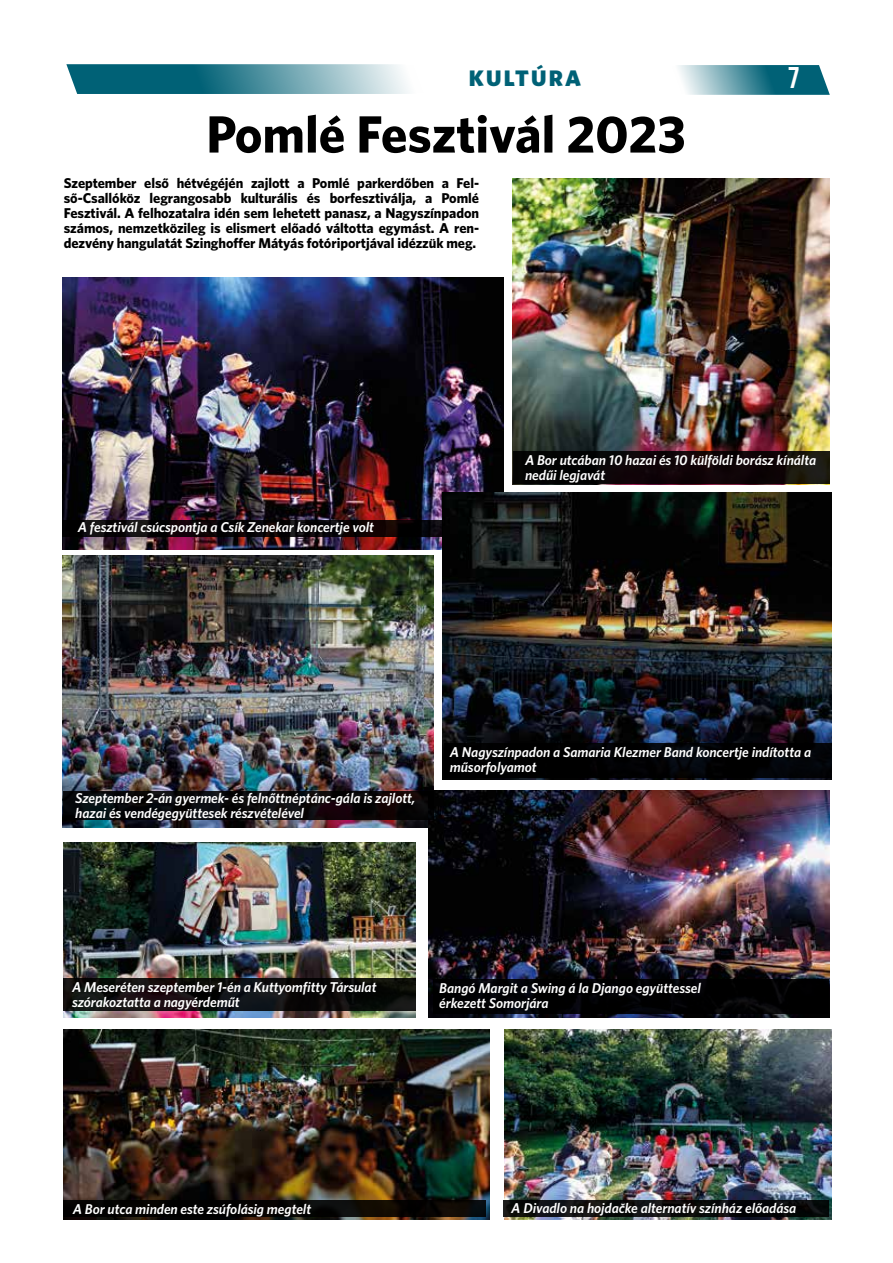
<style>
.page{position:relative;width:893px;height:1263px;background:#fff}
.page>*{position:absolute;margin:0;border:0;box-sizing:border-box;transform-origin:0 0}
.t1{font:52.5px "Whitney CE Bold";color:#000}
.t2{font:30px "Bebas Neue";color:#fff}
.t3{font:22.5px "Whitney CE Black";letter-spacing:.1em;color:#006176}
.t4{font:italic 14.25px/15px "Whitney CE Semibold";letter-spacing:-.005em;color:#fff}
.t5{font:14.25px/15px "Whitney CE Bold";letter-spacing:-.005em;color:#000;text-align:justify}
</style>
<div class="page">
<svg style="left:678px;top:65px;width:152px;height:30px;background:#5998a5"></svg>
<svg style="left:66px;top:64px;width:343px;height:30px;background:#5293a2"></svg>
<img style="left:63px;top:277px;width:440px;height:272px">
<img style="left:63px;top:556px;width:371px;height:272px">
<img style="left:64px;top:1029px;width:425px;height:190px">
<img style="left:504px;top:1029px;width:327px;height:190px">
<img style="left:429px;top:791px;width:400px;height:227px">
<img style="left:443px;top:493px;width:388px;height:287px">
<img style="left:513px;top:179px;width:317px;height:306px">
<svg style="left:63px;top:521px;width:380px;height:16px;background:#0a0507"></svg>
<div style="left:64px;top:1200px;width:422px;height:16px;background:linear-gradient(to right,#000,#0d0b07)"></div>
<svg style="left:503px;top:1200px;width:325px;height:16px;background:#0b0c0c"></svg>
<svg style="left:63px;top:791px;width:371px;height:29px;background:#0a080a"></svg>
<div style="left:444px;top:744px;width:387px;height:34px;background:#000"></div>
<div style="left:433px;top:979px;width:396px;height:34px;background:#000"></div>
<svg style="left:513px;top:451px;width:316px;height:32px;background:#0d0707"></svg>
<img style="left:64px;top:842px;width:352px;height:176px">
<svg style="left:64px;top:978px;width:352px;height:32px;background:#0e0d0d"></svg>
<h3 class="t3" style="left:469px;top:64px;width:114px">KULTÚRA</h3>
<h2 class="t2" style="left:788px;top:61px;width:13px">7</h2>
<h1 class="t1" style="left:206px;top:103px;width:481px">Pomlé Fesztivál 2023</h1>
<p class="t5" style="left:64px;top:175px;width:417px">Szeptember első hétvégéjén zajlott a Pomlé parkerdőben a Fel&shy;ső-Csallóköz legrangosabb kulturális és borfesztiválja, a Pomlé Fesztivál. A felhozatalra idén sem lehetett panasz, a Nagyszínpadon számos, nemzetközileg is elismert előadó váltotta egymást. A ren&shy;dezvény hangulatát Szinghoffer Mátyás fotóriportjával idézzük meg.</p>
<p class="t4" style="left:78px;top:520px;width:298px">A fesztivál csúcspontja a Csík Zenekar koncertje volt</p>
<p class="t4" style="left:525px;top:453px;width:293px">A Bor utcában 10 hazai és 10 külföldi borász kínálta nedűi legjavát</p>
<p class="t4" style="left:75px;top:790px;width:342px">Szeptember 2-án gyermek- és felnőttnéptánc-gála is zajlott, hazai és vendégegyüttesek részvételével</p>
<p class="t4" style="left:450px;top:745px;width:363px">A Nagyszínpadon a Samaria Klezmer Band koncertje indította a műsorfolyamot</p>
<p class="t4" style="left:72px;top:979px;width:306px">A Meseréten szeptember 1-én a Kuttyomfitty Társulat szórakoztatta a nagyérdeműt</p>
<p class="t4" style="left:439px;top:980px;width:263px">Bangó Margit a Swing á la Django együttessel érkezett Somorjára</p>
<p class="t4" style="left:73px;top:1201px;width:240px">A Bor utca minden este zsúfolásig megtelt</p>
<p class="t4" style="left:511px;top:1200px;width:287px">A Divadlo na hojdačke alternatív színház előadása</p>
</div>
